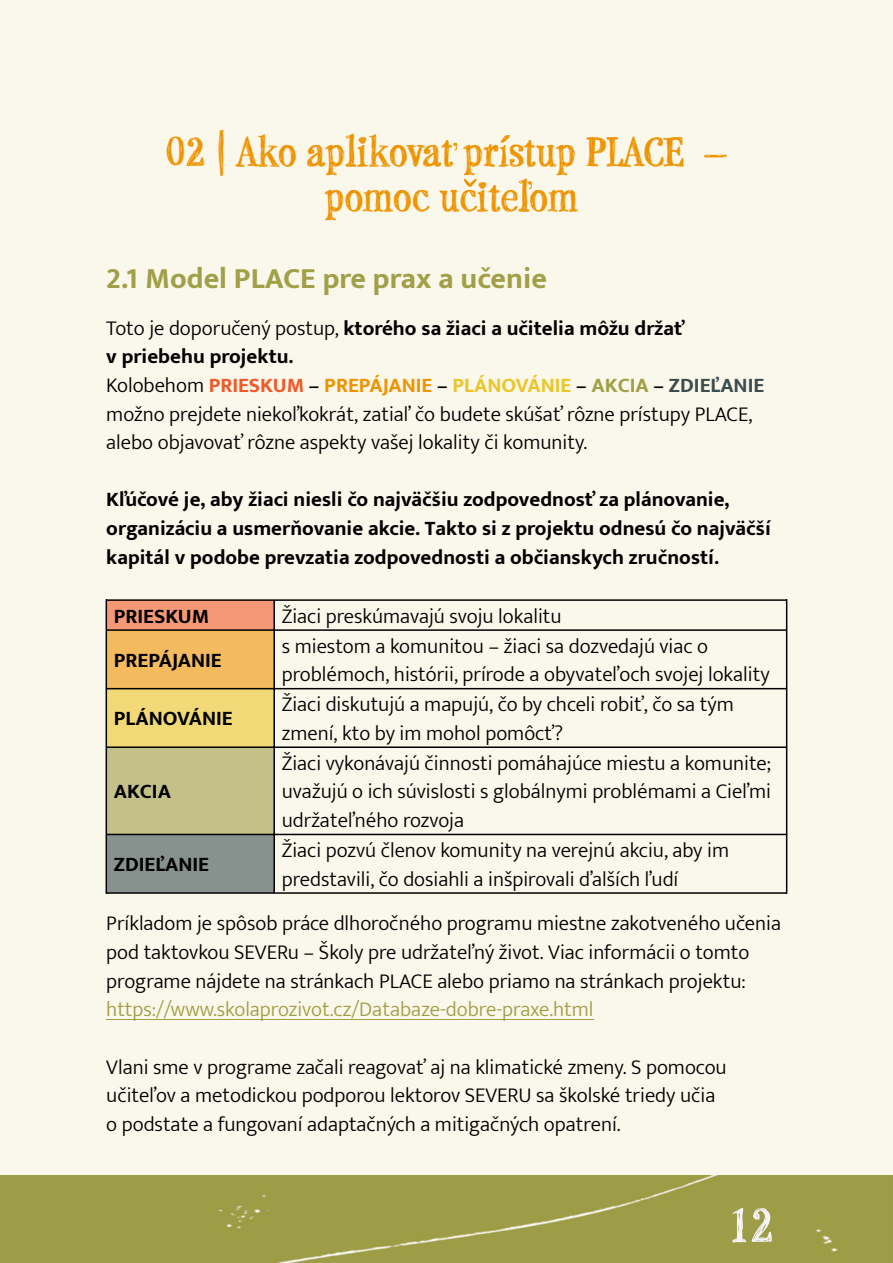
<style>
.page{position:relative;width:893px;height:1263px;background:#faf7eb}
.page>*{position:absolute;margin:0;border:0;box-sizing:border-box;transform-origin:0 0}
.t1{font:700 52.5px "P22 Stanyan";color:#f6f3fa}
.t2{font:700 45px/45px "P22 Stanyan";color:#ef9400;text-align:center}
.t3{font:700 30px "Ek Mukta";color:#a19f47}
.t4{font:300 21px/28.7px "Ek Mukta";color:#000}
.t5{font:700 21px/28.7px "Ek Mukta";color:#000}
.t6{font:300 21px "Ek Mukta";color:#a19e47}
.s1{font-weight:700}
.s2{font-weight:700;color:#f25929}
.s3{font-weight:700;color:#ef9400}
.s4{font-weight:700;color:#ebc62a}
.s5{font-weight:700;color:#a19e47}
.s6{font-weight:700;color:#3b4d51}
</style>
<div class="page">
<div style="left:0;top:1175px;width:893px;height:88px;background:#9d9c47"></div>
<div style="left:731px;top:1207px;width:42px;height:36px;border:2px solid #a09d48"></div>
<hr style="left:106px;top:1019px;width:488px;height:1px;background:#a19e47">
<svg style="left:463px;top:179px;width:14px;height:8px"></svg>
<div style="left:106px;top:600px;width:168px;height:30px;background:#f59876"></div>
<div style="left:106px;top:630px;width:168px;height:59px;background:#f3bb5e"></div>
<div style="left:106px;top:689px;width:168px;height:58px;background:#f1d977"></div>
<div style="left:106px;top:747px;width:168px;height:87px;background:#c4c188"></div>
<div style="left:106px;top:834px;width:168px;height:59px;background:#87918e"></div>
<hr style="left:106px;top:599px;width:1px;height:295px;background:#000">
<hr style="left:786px;top:599px;width:1px;height:295px;background:#000">
<hr style="left:273px;top:600px;width:2px;height:293px;background:#000">
<hr style="left:106px;top:599px;width:681px;height:2px;background:#000">
<hr style="left:106px;top:629px;width:681px;height:2px;background:#000">
<hr style="left:106px;top:688px;width:681px;height:1px;background:#000">
<hr style="left:106px;top:746px;width:681px;height:2px;background:#000">
<hr style="left:106px;top:834px;width:681px;height:1px;background:#000">
<hr style="left:106px;top:892px;width:681px;height:2px;background:#000">
<svg style="left:528px;top:181px;width:4px;height:8px"></svg>
<svg style="left:453px;top:143px;width:4px;height:8px"></svg>
<h2 class="t2" style="left:166px;top:130px;width:562px">02 | Ako aplikovat prístup PLACE – pomoc ucitelom</h2>
<h3 class="t3" style="left:106px;top:260px;width:442px">2.1 Model PLACE pre prax a učenie</h3>
<p class="t4" style="left:106px;top:313px;width:659px">Toto je doporučený postup, <span class="s1">ktorého sa žiaci a učitelia môžu držať<br>v priebehu projektu.<br></span>Kolobehom <span class="s2">PRIESKUM</span> <span class="s1">–</span> <span class="s3">PREPÁJANIE</span> <span class="s1">–</span> <span class="s4">PLÁNOVÁNIE</span> <span class="s1">–</span> <span class="s5">AKCIA</span> <span class="s1">–</span> <span class="s6">ZDIEĽANIE </span>možno prejdete niekoľkokrát, zatiaľ čo budete skúšať rôzne prístupy PLACE, alebo objavovať rôzne aspekty vašej lokality či komunity.</p>
<p class="t5" style="left:106px;top:485px;width:666px">Kľúčové je, aby žiaci niesli čo najväčšiu zodpovednosť za plánovanie, organizáciu a usmerňovanie akcie. Takto si z projektu odnesú čo najväčší kapitál v podobe prevzatia zodpovednosti a občianskych zručností.</p>
<p class="t5" style="left:114px;top:601px;width:97px">PRIESKUM</p>
<p class="t4" style="left:282px;top:601px;width:281px">Žiaci preskúmavajú svoju lokalitu</p>
<p class="t5" style="left:114px;top:645px;width:110px">PREPÁJANIE</p>
<p class="t4" style="left:282px;top:631px;width:490px">s miestom a komunitou – žiaci sa dozvedajú viac o problémoch, histórii, prírode a obyvateľoch svojej lokality</p>
<p class="t5" style="left:114px;top:704px;width:120px">PLÁNOVÁNIE</p>
<p class="t5" style="left:114px;top:777px;width:59px">AKCIA</p>
<p class="t5" style="left:114px;top:850px;width:97px">ZDIEĽANIE</p>
<p class="t4" style="left:282px;top:689px;width:454px">Žiaci diskutujú a mapujú, čo by chceli robiť, čo sa tým zmení, kto by im mohol pomôcť?</p>
<p class="t4" style="left:282px;top:748px;width:491px;text-align:justify">Žiaci vykonávajú činnosti pomáhajúce miestu a komunite; uvažujú o ich súvislosti s globálnymi problémami a Cieľmi udržateľného rozvoja</p>
<p class="t4" style="left:282px;top:835px;width:449px">Žiaci pozvú členov komunity na verejnú akciu, aby im predstavili, čo dosiahli a inšpirovali ďalších ľudí</p>
<p class="t4" style="left:106px;top:909px;width:676px">Príkladom je spôsob práce dlhoročného programu miestne zakotveného učenia pod taktovkou SEVERu – Školy pre udržateľný život. Viac informácii o tomto programe nájdete na stránkach PLACE alebo priamo na stránkach projektu:</p>
<p class="t6" style="left:106px;top:997px;width:489px">https://www.skolaprozivot.cz/Databaze-dobre-praxe.html</p>
<p class="t4" style="left:106px;top:1052px;width:622px">Vlani sme v programe začali reagovať aj na klimatické zmeny. S pomocou učiteľov a metodickou podporou lektorov SEVERU sa školské triedy učia o podstate a fungovaní adaptačných a mitigačných opatrení.</p>
<h1 class="t1" style="left:728px;top:1198px;width:48px">12</h1>
</div>
